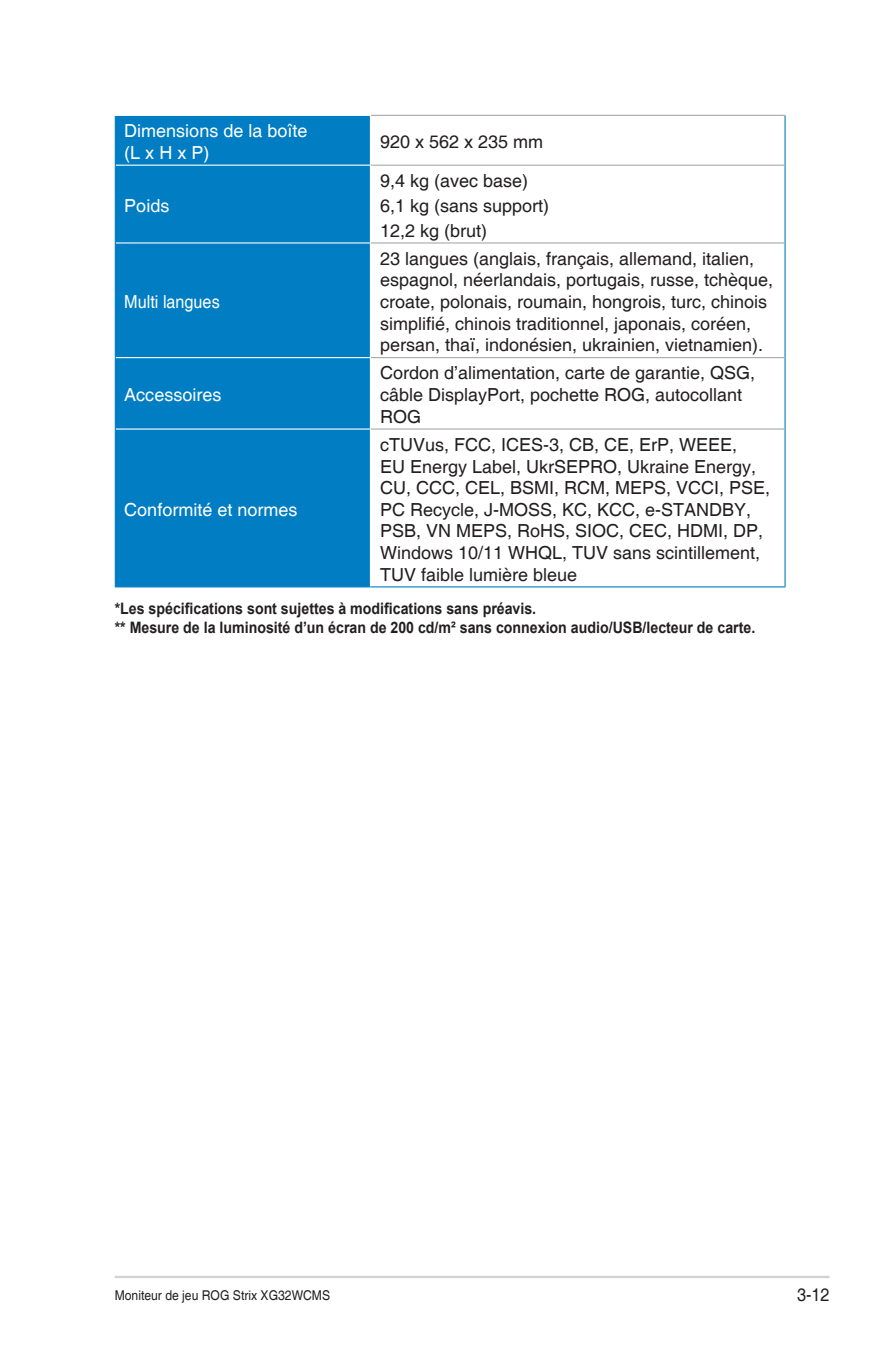
<style>
.page{position:relative;width:893px;height:1346px;background:#fff}
.page>*{position:absolute;margin:0;border:0;box-sizing:border-box;transform-origin:0 0}
.Specs_Text_-_new{font:18px/21.6px "Helvetica";color:#231f20}
.Specs_Text_Head_-_new{font:18px/21.6px "Helvetica";color:#fff}
.Specs_Text_Head_-_new-2{font:18px "Helvetica";color:#fff;scale:.9 1}
.Specs_Text_-_new-2{font:18px "Helvetica";color:#231f20;scale:.9 1}
.t1{font:700 15.75px "Arial";color:#231f20;scale:.9 1}
.t2{font:13.5px "Helvetica";color:#231f20;scale:.9 1}
</style>
<div class="page">
<hr style="left:115px;top:1276px;width:714px;height:2px;background:#d1d2d4">
<div style="left:116px;top:116px;width:254px;height:470px;background:#007dc3"></div>
<hr style="left:115px;top:243px;width:1px;height:115px;background:#007dc3">
<hr style="left:784px;top:243px;width:2px;height:115px;background:#007dc3">
<hr style="left:115px;top:358px;width:1px;height:71px;background:#007dc3">
<hr style="left:784px;top:358px;width:2px;height:71px;background:#007dc3">
<hr style="left:115px;top:429px;width:1px;height:157px;background:#007dc3">
<hr style="left:784px;top:429px;width:2px;height:157px;background:#007dc3">
<hr style="left:115px;top:586px;width:255px;height:1px;background:#007dc3">
<hr style="left:370px;top:586px;width:416px;height:1px;background:#007dc3">
<hr style="left:115px;top:116px;width:1px;height:49px;background:#007dc3">
<hr style="left:784px;top:116px;width:2px;height:49px;background:#007dc3">
<hr style="left:115px;top:165px;width:1px;height:78px;background:#007dc3">
<hr style="left:784px;top:165px;width:2px;height:78px;background:#007dc3">
<hr style="left:116px;top:165px;width:255px;height:1px;background:#fff">
<hr style="left:371px;top:115px;width:415px;height:1px;background:#a8a9ad">
<hr style="left:371px;top:165px;width:413px;height:1px;background:#a8a9ad">
<hr style="left:116px;top:357px;width:255px;height:1px;background:#fff">
<hr style="left:116px;top:428px;width:255px;height:2px;background:#fff">
<hr style="left:371px;top:357px;width:413px;height:1px;background:#a8a9ad">
<hr style="left:371px;top:428px;width:413px;height:2px;background:#a8a9ad">
<hr style="left:116px;top:242px;width:255px;height:1px;background:#fff">
<hr style="left:371px;top:242px;width:413px;height:1px;background:#a8a9ad">
<p class="Specs_Text_Head_-_new" style="left:124px;top:121px;width:185px">Dimensions de la boîte (L x H x P)</p>
<p class="Specs_Text_-_new" style="left:380px;top:132px;width:165px">920 x 562 x 235 mm</p>
<p class="Specs_Text_Head_-_new" style="left:124px;top:195px;width:47px">Poids</p>
<p class="Specs_Text_-_new" style="left:380px;top:171px;width:150px">9,4 kg (avec base)</p>
<p class="Specs_Text_-_new" style="left:380px;top:195px;width:171px">6,1 kg (sans support)</p>
<p class="Specs_Text_-_new" style="left:380px;top:220px;width:109px">12,2 kg (brut)</p>
<p class="Specs_Text_Head_-_new-2" style="left:124px;top:291px;width:108px">Multi langues</p>
<p class="Specs_Text_Head_-_new" style="left:124px;top:385px;width:99px">Accessoires</p>
<p class="Specs_Text_-_new" style="left:380px;top:248px;width:395px">23 langues (anglais, français, allemand, italien, espagnol, néerlandais, portugais, russe, tchèque, croate, polonais, roumain, hongrois, turc, chinois simplifié, chinois traditionnel, japonais, coréen, persan, thaï, indonésien, ukrainien, vietnamien).</p>
<p class="Specs_Text_-_new" style="left:380px;top:363px;width:377px">Cordon d’alimentation, carte de garantie, QSG, câble DisplayPort, pochette ROG, autocollant<br>ROG</p>
<p class="Specs_Text_-_new" style="left:380px;top:434px;width:392px">cTUVus, FCC, ICES-3, CB, CE, ErP, WEEE,<br>EU Energy Label, UkrSEPRO, Ukraine Energy, CU, CCC, CEL, BSMI, RCM, MEPS, VCCI, PSE, PC Recycle, J-MOSS, KC, KCC, e-STANDBY, PSB, VN MEPS, RoHS, SIOC, CEC, HDMI, DP, Windows 10/11 WHQL, TUV sans scintillement, TUV faible lumière bleue</p>
<p class="t1" style="left:115px;top:597px;width:470px">*Les spécifications sont sujettes à modifications sans préavis.</p>
<p class="t1" style="left:115px;top:616px;width:713px">** Mesure de la luminosité d’un écran de 200 cd/m² sans connexion audio/USB/lecteur de carte.</p>
<p class="Specs_Text_Head_-_new" style="left:124px;top:499px;width:175px">Conformité et normes</p>
<p class="t2" style="left:115px;top:1287px;width:241px">Moniteur de jeu ROG Strix XG32WCMS</p>
<p class="Specs_Text_-_new-2" style="left:797px;top:1284px;width:38px">3-12</p>
</div>
